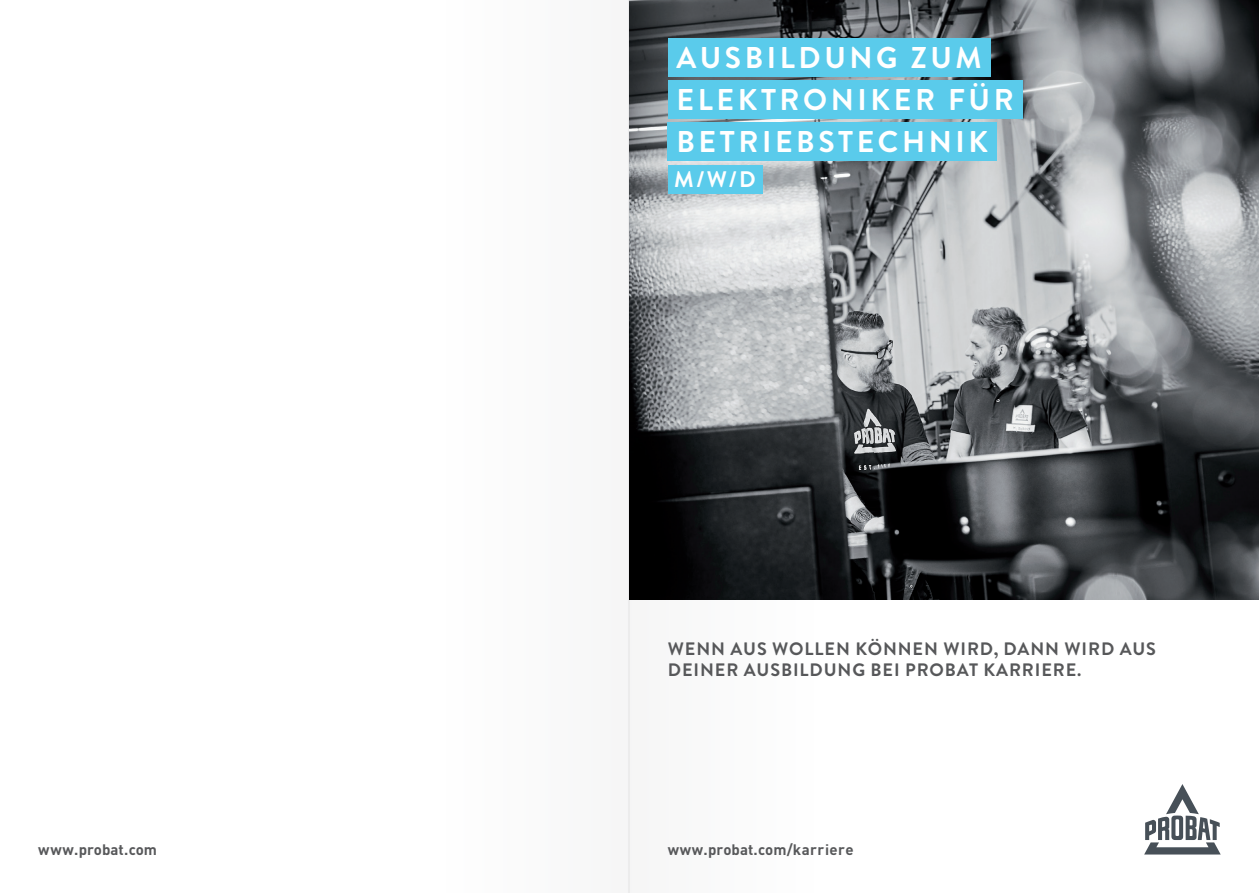
<style>
.page{position:relative;width:1259px;height:893px;background:#fff}
.page>*{position:absolute;margin:0;border:0;box-sizing:border-box;transform-origin:0 0}
.t1{font:700 30px/42.3px "Brandon Grotesque";letter-spacing:.12em;color:#fff}
.t2{font:700 22.5px "Brandon Grotesque";color:#fff}
.t3{font:700 18px/21.6px "Brandon Grotesque";letter-spacing:.05em;color:#57585a}
.t4{font:700 15px "DIN Pro";letter-spacing:.025em;color:#57585a}
.t5{font:700 15px "DIN Pro";letter-spacing:.005em;color:#57585a}
</style>
<div class="page">
<div style="left:439px;top:0;width:190px;height:893px;background:#fafafa"></div>
<div style="left:629px;top:0;width:189px;height:893px;background:#fafafa"></div>
<img style="left:629px;top:0;width:630px;height:600px">
<div style="left:668px;top:81px;width:354px;height:38px;background:#5acbeb"></div>
<div style="left:668px;top:123px;width:329px;height:38px;background:#5acbeb"></div>
<div style="left:668px;top:38px;width:322px;height:38px;background:#5acbeb"></div>
<div style="left:668px;top:165px;width:94px;height:29px;background:#5acbeb"></div>
<svg style="left:1144px;top:784px;width:76px;height:70px"></svg>
<h1 class="t1" style="left:676px;top:37px;width:307px">AUSBILDUNG ZUM</h1>
<h1 class="t1" style="left:676px;top:79px;width:339px">ELEKTRONIKER FÜR<br>BETRIEBSTECHNIK</h1>
<p class="t2" style="left:674px;top:164px;width:83px">M/W/D</p>
<p class="t3" style="left:668px;top:638px;width:489px">WENN AUS WOLLEN KÖNNEN WIRD, DANN WIRD AUS<br>DEINER AUSBILDUNG BEI PROBAT KARRIERE.</p>
<p class="t5" style="left:38px;top:837px;width:120px">www.probat.com</p>
<p class="t4" style="left:668px;top:837px;width:187px">www.probat.com/karriere</p>
</div>
